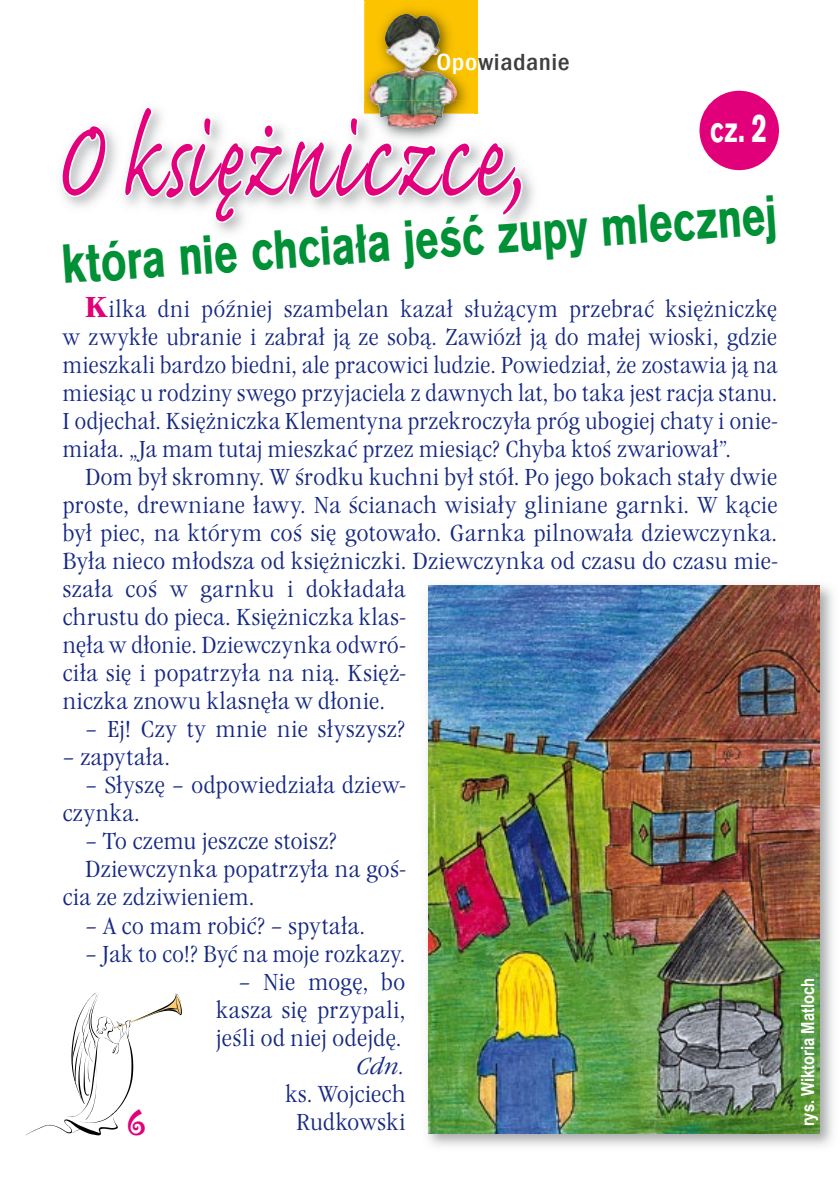
<style>
.page{position:relative;width:840px;height:1191px;background:#fff}
.page>*{position:absolute;margin:0;border:0;box-sizing:border-box;transform-origin:0 0}
.t1{font:144px "Caflisch Script Pro";letter-spacing:.025em;color:#e3007c;scale:.71 1}
.t2{font:700 57.6px "Accius TEE";color:#009036;scale:.74 1}
.t3{font:700 37.6px "Accius TEE";color:#fff;scale:.7 1}
.t4{font:30px "Jokerman";color:#e2007a}
.t5{font:24px/28px "Garamond Itc TEE Ligh Cond";letter-spacing:.005em;color:#162983;scale:1.17 1}
.t6{font:24px/28px "Garamond Itc TEE Ligh Cond";letter-spacing:.005em;color:#162983;text-align:justify;scale:1.14 1}
.t7{font:500 condensed 24px "Franklin Gothic";letter-spacing:.02em;color:#3e3e40;scale:1.1 1}
.t8{font:24px "Garamond Itc TEE Ligh Cond Ital";color:#162983;scale:1.17 1}
.t9{font:700 18px "Arial Narrow";color:#fff}
.s1{color:#fff}
.s2{font-size:42.4px}
.s3{font-family:"Garamond Itc TEE";font-weight:700;font-stretch:condensed;font-size:30px;color:#e2007a}
</style>
<div class="page">
<div style="left:699px;top:91px;width:79px;height:79px;background:#e2007a;border-radius:50%"></div>
<div style="left:364px;top:0;width:113px;height:113px;background:#fcc300"></div>
<img style="left:364px;top:3px;width:103px;height:98px">
<img style="left:368px;top:14px;width:88px;height:87px">
<svg style="left:60px;top:123px;width:48px;height:76px"></svg>
<svg style="left:122px;top:101px;width:401px;height:123px"></svg>
<img style="left:427px;top:585px;width:406px;height:561px">
<img style="left:428px;top:585px;width:391px;height:548px">
<svg style="left:26px;top:992px;width:156px;height:143px"></svg>
<p class="t7" style="left:436px;top:47px;width:122px"><span class="s1">Opo</span>wiadanie</p>
<h1 class="t1" style="left:54px;top:85px;width:659px">O księżniczce,</h1>
<h3 class="t3" style="left:709px;top:109px;width:83px">cz. <span class="s2">2</span></h3>
<h2 class="t2" style="left:60px;top:232px;width:968px;rotate:-4deg">która nie chciała jeść zupy mlecznej</h2>
<p class="t6" style="left:62px;top:295px;width:628px;text-indent:23px"><span class="s3">K</span>ilka dni później szambelan kazał służącym przebrać księżniczkę w zwykłe ubranie i zabrał ją ze sobą. Zawiózł ją do małej wioski, gdzie mieszkali bardzo biedni, ale pracowici ludzie. Powiedział, że zostawia ją na miesiąc u rodziny swego przyjaciela z dawnych lat, bo taka jest racja stanu.<br>I odjechał. Księżniczka Klementyna przekroczyła próg ubogiej chaty i onie&shy;miała. „Ja mam tutaj mieszkać przez miesiąc? Chyba ktoś zwariował”.</p>
<p class="t5" style="left:62px;top:463px;width:612px;text-indent:23px">Dom był skromny. W środku kuchni był stół. Po jego bokach stały dwie proste, drewniane ławy. Na ścianach wisiały gliniane garnki. W kącie był piec, na którym coś się gotowało. Garnka pilnowała dziewczynka.<br>Była nieco młodsza od księżniczki. Dziewczynka od czasu do czasu mie&shy;szała coś w garnku i dokładała<br>chrustu do pieca. Księżniczka klas-<br>nęła w dłonie. Dziewczynka odwró-<br>ciła się i popatrzyła na nią. Księż-<br>niczka znowu klasnęła w dłonie.</p>
<p class="t5" style="left:85px;top:715px;width:275px">– Ej! Czy ty mnie nie słyszysz?</p>
<p class="t5" style="left:62px;top:743px;width:93px">– zapytała.</p>
<p class="t5" style="left:62px;top:771px;width:294px;text-indent:23px">– Słyszę – odpowiedziała dziew&shy;czynka.</p>
<p class="t5" style="left:85px;top:827px;width:216px">– To czemu jeszcze stoisz?</p>
<p class="t5" style="left:85px;top:855px;width:275px">Dziewczynka popatrzyła na goś-</p>
<p class="t5" style="left:62px;top:883px;width:165px">cia ze zdziwieniem.</p>
<p class="t5" style="left:85px;top:911px;width:241px">– A co mam robić? – spytała.</p>
<p class="t6" style="left:85px;top:939px;width:282px">– Jak to co!? Być na moje rozkazy.</p>
<p class="t5" style="left:216px;top:967px;width:164px;text-align:justify;text-indent:23px">– Nie mogę, bo kasza się przypali, jeśli od niej odejdę.</p>
<p class="t8" style="left:356px;top:1052px;width:43px">Cdn.</p>
<p class="t5" style="left:285px;top:1079px;width:104px;text-align:center">ks. Wojciech<br>Rudkowski</p>
<p class="t4" style="left:127px;top:1101px;width:20px">6</p>
<p class="t9" style="left:793px;top:1126px;width:150px;rotate:-90deg">rys. Wiktoria Matloch</p>
</div>
